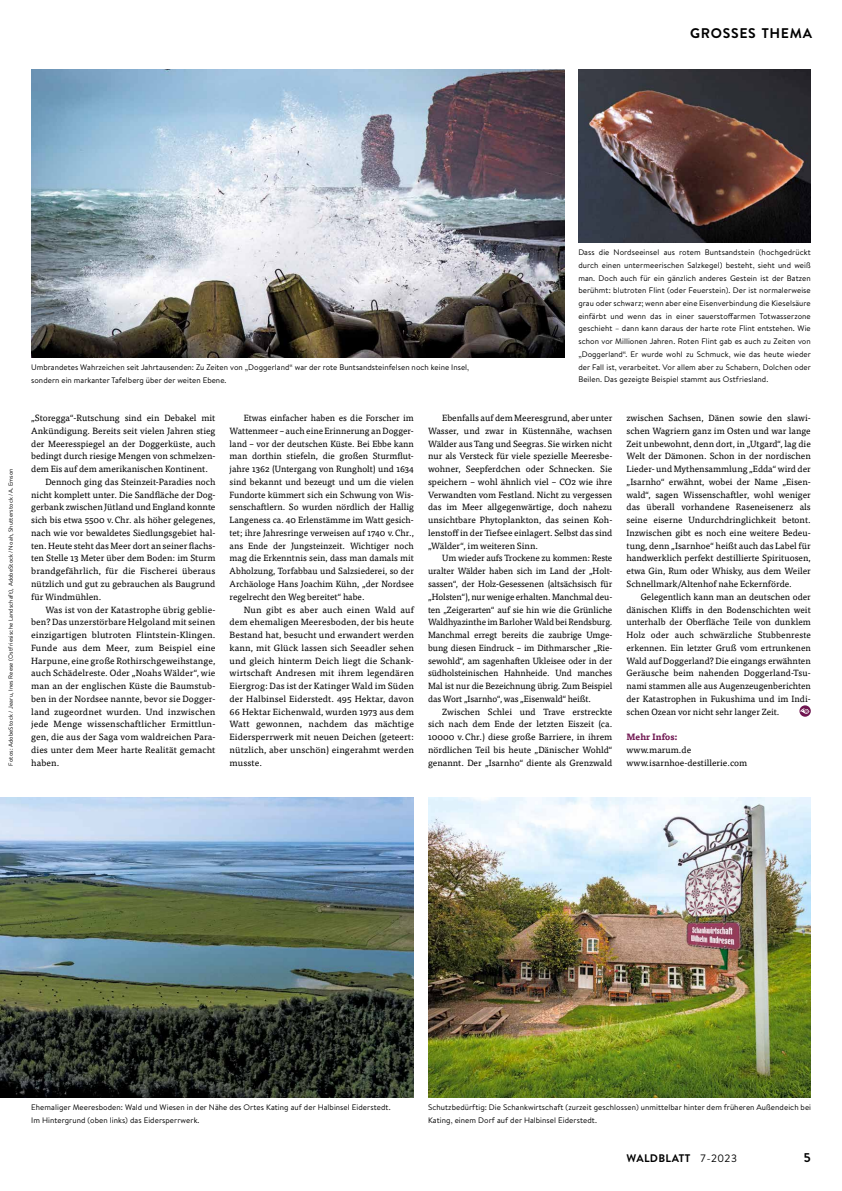
<style>
.page{position:relative;width:842px;height:1191px;background:#fff}
.page>*{position:absolute;margin:0;border:0;box-sizing:border-box;transform-origin:0 0}
.t1{font:700 14px "Brandon Grotesque";letter-spacing:.05em;color:#000}
.t2{font:700 13px "Brandon Grotesque";color:#000}
.t3{font:700 11px "Brandon Grotesque";letter-spacing:.03em;color:#000}
.t4{font:9px/12.8px "Tisa Pro";color:#000;text-align:justify}
.t5{font:700 9px "Tisa Pro";color:#6f1550}
.t6{font:8px/12.7px "Brandon Text";letter-spacing:.01em;color:#000}
.t7{font:6px "Brandon Text";letter-spacing:.02em;color:#000}
.s1{font-weight:400}
</style>
<div class="page">
<img style="left:578px;top:69px;width:233px;height:173px">
<img style="left:31px;top:69px;width:533px;height:288px">
<img style="left:0;top:797px;width:414px;height:300px">
<img style="left:428px;top:797px;width:383px;height:300px">
<svg style="left:799px;top:705px;width:12px;height:11px"></svg>
<svg style="left:800px;top:708px;width:11px;height:6px"></svg>
<h1 class="t1" style="left:690px;top:24px;width:123px">GROSSES THEMA</h1>
<p class="t7" style="left:7px;top:765px;width:299px;rotate:-90deg">Fotos: AdobeStock / Jearu, Ines Reese (Ostfriesische Landschaft), AdobeStock / Noah, Shutterstock /A. Emson</p>
<p class="t6" style="left:31px;top:360px;width:439px">Umbrandetes Wahrzeichen seit Jahrtausenden: Zu Zeiten von „Doggerland“ war der rote Buntsandsteinfelsen noch keine Insel, sondern ein markanter Tafelberg über der weiten Ebene.</p>
<p class="t6" style="left:578px;top:246px;width:234px;text-align:justify">Dass die Nordseeinsel aus rotem Buntsandstein (hochgedrückt durch einen untermeerischen Salzkegel) besteht, sieht und weiß man. Doch auch für ein gänzlich anderes Gestein ist der Batzen berühmt: blutroten Flint (oder Feuerstein). Der ist normalerweise grau oder schwarz; wenn aber eine Eisenverbindung die Kieselsäure einfärbt und wenn das in einer sauerstoffarmen Totwasserzone geschieht – dann kann daraus der harte rote Flint entstehen. Wie schon vor Millionen Jahren. Roten Flint gab es auch zu Zeiten von „Doggerland“. Er wurde wohl zu Schmuck, wie das heute wieder der Fall ist, verarbeitet. Vor allem aber zu Schabern, Dolchen oder Beilen. Das gezeigte Beispiel stammt aus Ostfriesland.</p>
<p class="t4" style="left:31px;top:411px;width:186px">„Storegga“-Rutschung sind ein Debakel mit</p>
<p class="t4" style="left:31px;top:424px;width:186px">Ankündigung. Bereits seit vielen Jahren stieg</p>
<p class="t4" style="left:31px;top:436px;width:186px">der Meeresspiegel an der Doggerküste, auch</p>
<p class="t4" style="left:31px;top:449px;width:186px">bedingt durch riesige Mengen von schmelzen-</p>
<p class="t4" style="left:31px;top:462px;width:178px">dem Eis auf dem amerikanischen Kontinent.</p>
<p class="t4" style="left:45px;top:475px;width:172px">Dennoch ging das Steinzeit-Paradies noch</p>
<p class="t4" style="left:31px;top:487px;width:186px">nicht komplett unter. Die Sandfläche der Dog-</p>
<p class="t4" style="left:31px;top:500px;width:186px">gerbank zwischen Jütland und England konnte</p>
<p class="t4" style="left:31px;top:513px;width:186px">sich bis etwa 5500 v.Chr. als höher gelegenes,</p>
<p class="t4" style="left:31px;top:526px;width:186px">nach wie vor bewaldetes Siedlungsgebiet hal-</p>
<p class="t4" style="left:31px;top:538px;width:186px">ten. Heute steht das Meer dort an seiner flachs-</p>
<p class="t4" style="left:31px;top:551px;width:186px">ten Stelle 13 Meter über dem Boden: im Sturm</p>
<p class="t4" style="left:31px;top:564px;width:186px">brandgefährlich, für die Fischerei überaus</p>
<p class="t4" style="left:31px;top:577px;width:186px">nützlich und gut zu gebrauchen als Baugrund</p>
<p class="t4" style="left:31px;top:589px;width:72px">für Windmühlen.</p>
<p class="t4" style="left:45px;top:602px;width:172px">Was ist von der Katastrophe übrig geblie-</p>
<p class="t4" style="left:31px;top:615px;width:186px">ben? Das unzerstörbare Helgoland mit seinen</p>
<p class="t4" style="left:31px;top:628px;width:186px">einzigartigen blutroten Flintstein-Klingen.</p>
<p class="t4" style="left:31px;top:640px;width:186px">Funde aus dem Meer, zum Beispiel eine</p>
<p class="t4" style="left:31px;top:653px;width:186px">Harpune, eine große Rothirschgeweihstange,</p>
<p class="t4" style="left:31px;top:666px;width:186px">auch Schädelreste. Oder „Noahs Wälder“, wie</p>
<p class="t4" style="left:31px;top:679px;width:186px">man an der englischen Küste die Baumstub-</p>
<p class="t4" style="left:31px;top:691px;width:186px">ben in der Nordsee nannte, bevor sie Dogger-</p>
<p class="t4" style="left:31px;top:704px;width:186px">land zugeordnet wurden. Und inzwischen</p>
<p class="t4" style="left:31px;top:717px;width:186px">jede Menge wissenschaftlicher Ermittlun-</p>
<p class="t4" style="left:31px;top:730px;width:186px">gen, die aus der Saga vom waldreichen Para-</p>
<p class="t4" style="left:31px;top:743px;width:186px">dies unter dem Meer harte Realität gemacht</p>
<p class="t4" style="left:31px;top:755px;width:30px">haben.</p>
<p class="t4" style="left:230px;top:411px;width:186px;text-indent:14px">Etwas einfacher haben es die Forscher im Wattenmeer – auch eine Erinnerung an Dogger&shy;land – vor der deutschen Küste. Bei Ebbe kann man dorthin stiefeln, die großen Sturmflut&shy;jahre 1362 (Untergang von Rungholt) und 1634 sind bekannt und bezeugt und um die vielen Fundorte kümmert sich ein Schwung von Wis&shy;senschaftlern. So wurden nördlich der Hallig Langeness ca. 40 Erlenstämme im Watt gesich&shy;tet; ihre Jahresringe verweisen auf 1740 v.Chr., ans Ende der Jungsteinzeit. Wichtiger noch mag die Erkenntnis sein, dass man damals mit Abholzung, Torfabbau und Salzsiederei, so der Archäologe Hans Joachim Kühn, „der Nordsee regelrecht den Weg bereitet“ habe.</p>
<p class="t4" style="left:230px;top:602px;width:186px;text-indent:14px">Nun gibt es aber auch einen Wald auf dem ehemaligen Meeresboden, der bis heute Bestand hat, besucht und erwandert werden kann, mit Glück lassen sich Seeadler sehen und gleich hinterm Deich liegt die Schank&shy;wirtschaft Andresen mit ihrem legendären Eiergrog: Das ist der Katinger Wald im Süden der Halbinsel Eiderstedt. 495 Hektar, davon 66 Hektar Eichenwald, wurden 1973 aus dem Watt gewonnen, nachdem das mächtige Eidersperrwerk mit neuen Deichen (geteert: nützlich, aber unschön) eingerahmt werden musste.</p>
<p class="t4" style="left:428px;top:411px;width:186px;text-indent:14px">Ebenfalls auf dem Meeresgrund, aber unter Wasser, und zwar in Küstennähe, wachsen Wälder aus Tang und Seegras. Sie wirken nicht nur als Versteck für viele spezielle Meeresbe&shy;wohner, Seepferdchen oder Schnecken. Sie speichern – wohl ähnlich viel – CO2 wie ihre Verwandten vom Festland. Nicht zu vergessen das im Meer allgegenwärtige, doch nahezu unsichtbare Phytoplankton, das seinen Koh&shy;lenstoff in der Tiefsee einlagert. Selbst das sind „Wälder“, im weiteren Sinn.</p>
<p class="t4" style="left:428px;top:551px;width:186px;text-indent:14px">Um wieder aufs Trockene zu kommen: Reste uralter Wälder haben sich im Land der „Holt&shy;sassen“, der Holz-Gesessenen (altsächsisch für „Holsten“), nur wenige erhalten. Manchmal deu&shy;ten „Zeigerarten“ auf sie hin wie die Grünliche Waldhyazinthe im Barloher Wald bei Rendsburg.<br>Manchmal erregt bereits die zaubrige Umge&shy;bung diesen Eindruck – im Dithmarscher „Rie&shy;sewohld“, am sagenhaften Ukleisee oder in der südholsteinischen Hahnheide. Und manches Mal ist nur die Bezeichnung übrig. Zum Beispiel das Wort „Isarnho“, was „Eisenwald“ heißt.</p>
<p class="t4" style="left:428px;top:704px;width:186px;text-indent:14px">Zwischen Schlei und Trave erstreckte sich nach dem Ende der letzten Eiszeit (ca.<br>10000 v.Chr.) diese große Barriere, in ihrem nördlichen Teil bis heute „Dänischer Wohld“ genannt. Der „Isarnho“ diente als Grenzwald</p>
<p class="t4" style="left:626px;top:411px;width:186px">zwischen Sachsen, Dänen sowie den slawi&shy;schen Wagriern ganz im Osten und war lange Zeit unbewohnt, denn dort, in „Utgard“, lag die Welt der Dämonen. Schon in der nordischen Lieder- und Mythensammlung „Edda“ wird der „Isarnho“ erwähnt, wobei der Name „Eisen&shy;wald“, sagen Wissenschaftler, wohl weniger das überall vorhandene Raseneisenerz als seine eiserne Undurchdringlichkeit betont.<br>Inzwischen gibt es noch eine weitere Bedeu&shy;tung, denn „Isarnhoe“ heißt auch das Label für handwerklich perfekt destillierte Spirituosen, etwa Gin, Rum oder Whisky, aus dem Weiler Schnellmark/Altenhof nahe Eckernförde.</p>
<p class="t4" style="left:626px;top:589px;width:186px;text-indent:14px">Gelegentlich kann man an deutschen oder dänischen Kliffs in den Bodenschichten weit unterhalb der Oberfläche Teile von dunklem Holz oder auch schwärzliche Stubbenreste erkennen. Ein letzter Gruß vom ertrunkenen Wald auf Doggerland? Die eingangs erwähnten Geräusche beim nahenden Doggerland-Tsu&shy;nami stammen alle aus Augenzeugenberichten der Katastrophen in Fukushima und im Indi&shy;schen Ozean vor nicht sehr langer Zeit.</p>
<p class="t5" style="left:626px;top:729px;width:53px">Mehr Infos:</p>
<p class="t4" style="left:626px;top:743px;width:122px">www.marum.de www.isarnhoe-destillerie.com</p>
<p class="t6" style="left:31px;top:1100px;width:361px">Ehemaliger Meeresboden: Wald und Wiesen in der Nähe des Ortes Kating auf der Halbinsel Eiderstedt.<br>Im Hintergrund (oben links) das Eidersperrwerk.</p>
<p class="t6" style="left:428px;top:1100px;width:385px">Schutzbedürftig: Die Schankwirtschaft (zurzeit geschlossen) unmittelbar hinter dem früheren Außendeich bei<br>Kating, einem Dorf auf der Halbinsel Eiderstedt.</p>
<p class="t3" style="left:626px;top:1150px;width:112px">WALDBLATT <span class="s1">7-2023</span></p>
<h2 class="t2" style="left:804px;top:1148px;width:8px">5</h2>
</div>
